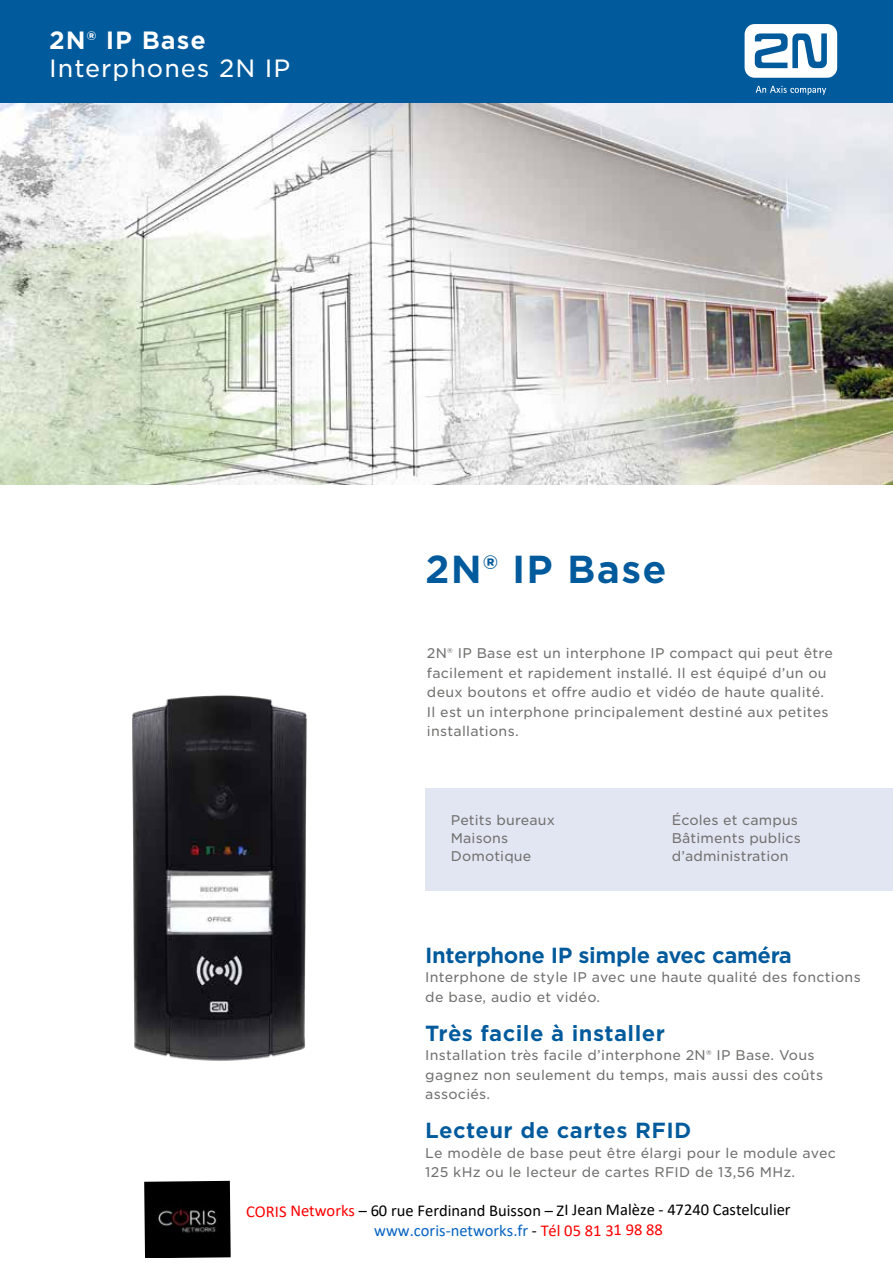
<style>
.page{position:relative;width:893px;height:1263px;background:#fff}
.page>*{position:absolute;margin:0;border:0;box-sizing:border-box;transform-origin:0 0}
.t1{font:700 37.5px "Gotham S Sm";letter-spacing:.03em;color:#005a9c}
.t2{font:24px "Gotham S Sm";letter-spacing:.04em;color:#fff}
.t3{font:700 24px "Gotham S Sm";letter-spacing:.04em;color:#fff}
.t4{font:700 21px "Gotham S Sm";letter-spacing:.005em;color:#005a9c}
.t5{font:700 21px "Gotham S Sm";letter-spacing:-.02em;color:#005a9c}
.t6{font:16.5px/20.5px "Calibri";letter-spacing:-.005em;color:#000;text-align:center}
.t7{font:13.5px/19.5px "Gotham S Sm";letter-spacing:.02em;color:#71706f}
.s1{color:#f00}
.s2{color:#0563c1}
</style>
<div class="page">
<div style="left:0;top:0;width:893px;height:106px;background:#005a9c"></div>
<div style="left:425px;top:788px;width:468px;height:103px;background:#e1e6f2"></div>
<img style="left:0;top:103px;width:893px;height:381px">
<img style="left:132px;top:695px;width:175px;height:366px">
<svg style="left:745px;top:24px;width:92px;height:54px"></svg>
<svg style="left:756px;top:86px;width:70px;height:9px"></svg>
<img style="left:144px;top:1181px;width:87px;height:77px">
<h2 class="t3" style="left:49px;top:24px;width:158px">2N® IP Base</h2>
<h2 class="t2" style="left:49px;top:52px;width:243px">Interphones 2N IP</h2>
<h1 class="t1" style="left:425px;top:543px;width:243px">2N® IP Base</h1>
<p class="t7" style="left:427px;top:643px;width:407px">2N® IP Base est un interphone IP compact qui peut être facilement et rapidement installé. Il est équipé d’un ou deux boutons et offre audio et vidéo de haute qualité.<br>Il est un interphone principalement destiné aux petites installations.</p>
<p class="t7" style="left:451px;top:810px;width:106px;line-height:18px">Petits bureaux<br>Maisons<br>Domotique</p>
<p class="t7" style="left:672px;top:810px;width:130px;line-height:18px">Écoles et campus<br>Bâtiments publics d’administration</p>
<h3 class="t5" style="left:425px;top:940px;width:368px">Interphone IP simple avec caméra</h3>
<p class="t7" style="left:425px;top:967px;width:437px">Interphone de style IP avec une haute qualité des fonctions de base, audio et vidéo.</p>
<h3 class="t4" style="left:425px;top:1018px;width:241px">Très facile à installer</h3>
<p class="t7" style="left:425px;top:1045px;width:399px">Installation très facile d’interphone 2N® IP Base. Vous gagnez non seulement du temps, mais aussi des coûts associés.</p>
<h3 class="t4" style="left:425px;top:1116px;width:268px">Lecteur de cartes RFID</h3>
<p class="t7" style="left:425px;top:1143px;width:412px">Le modèle de base peut être élargi pour le module avec<br>125 kHz ou le lecteur de cartes RFID de 13,56 MHz.</p>
<p class="t6" style="left:246px;top:1199px;width:546px"><span class="s1">CORIS Networks</span> – 60 rue Ferdinand Buisson – ZI Jean Malèze - 47240 Castelculier <span class="s2">www.coris-networks.fr</span> - <span class="s1">Tél 05 81 31 98 88</span></p>
</div>
